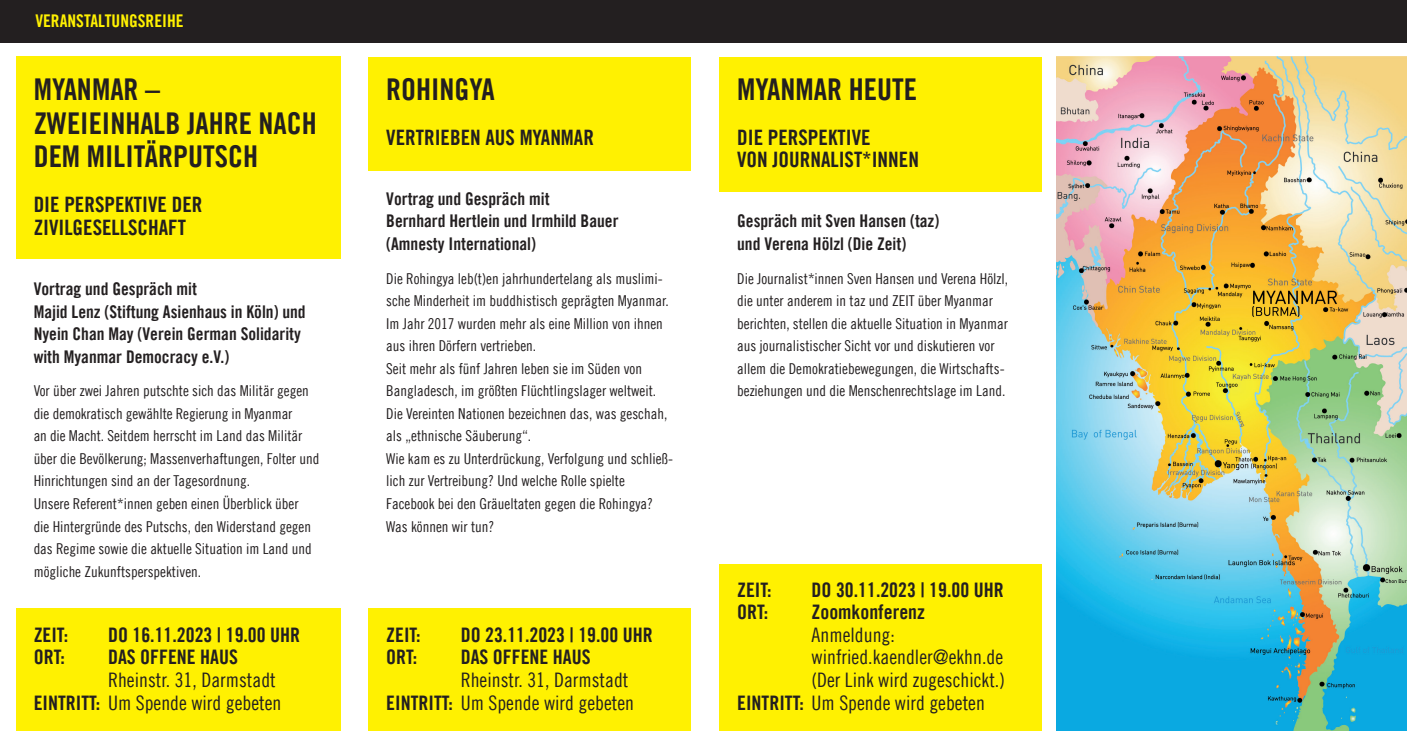
<style>
.page{position:relative;width:1407px;height:745px;background:#fff}
.page>*{position:absolute;margin:0;border:0;box-sizing:border-box;transform-origin:0 0}
.t1{font:30px/33.8px "Amnesty Trade Gothic Bd Cn 20";color:#231f20}
.t2{font:21.25px/22.5px "Amnesty Trade Gothic Bd Cn 20";color:#231f20}
.t3{font:20px/22.5px "Amnesty Trade Gothic Cn 18";color:#231f20;text-align:right}
.t4{font:20px "Amnesty Trade Gothic Bd Cn 20";color:#231f20}
.t5{font:17.5px/22.5px "Amnesty Trade Gothic Bd Cn 20";color:#231f20}
.t6{font:17.5px "Amnesty Trade Gothic Bd Cn 20";color:#fff101}
.t7{font:15px/22.5px "Amnesty Trade Gothic Cn 18";color:#231f20}
.s1{font-family:"Amnesty Trade Gothic Bd Cn 20"}
</style>
<div class="page">
<div style="left:0;top:0;width:1407px;height:43px;background:#231f20"></div>
<div style="left:16px;top:57px;width:324px;height:202px;background:#fff101"></div>
<div style="left:16px;top:608px;width:324px;height:122px;background:#fff101"></div>
<div style="left:369px;top:608px;width:322px;height:122px;background:#fff101"></div>
<div style="left:369px;top:57px;width:322px;height:113px;background:#fff101"></div>
<div style="left:719px;top:563px;width:323px;height:167px;background:#fff101"></div>
<div style="left:719px;top:57px;width:323px;height:134px;background:#fff101"></div>
<img style="left:1056px;top:57px;width:351px;height:673px">
<p class="t6" style="left:35px;top:10px;width:150px">VERANSTALTUNGSREIHE</p>
<h1 class="t1" style="left:34px;top:72px;width:285px">MYANMAR –<br>ZWEIEINHALB JAHRE NACH<br>DEM MILITÄRPUTSCH</h1>
<h2 class="t2" style="left:34px;top:193px;width:170px">DIE PERSPEKTIVE DER<br>ZIVILGESELLSCHAFT</h2>
<p class="t5" style="left:34px;top:277px;width:274px">Vortrag und Gespräch mit<br>Majid Lenz (Stiftung Asienhaus in Köln) und Nyein Chan May (Verein German Solidarity with Myanmar Democracy e.V.)</p>
<p class="t7" style="left:34px;top:379px;width:287px">Vor über zwei Jahren putschte sich das Militär gegen die demokratisch gewählte Regierung in Myanmar<br>an die Macht. Seitdem herrscht im Land das Militär über die Bevölkerung; Massenverhaftungen, Folter und Hinrichtungen sind an der Tagesordnung.<br>Unsere Referent*innen geben einen Überblick über<br>die Hintergründe des Putschs, den Widerstand gegen das Regime sowie die aktuelle Situation im Land und mögliche Zukunftsperspektiven.</p>
<h3 class="t4" style="left:34px;top:622px;width:36px">ZEIT:</h3>
<h3 class="t4" style="left:108px;top:622px;width:194px">DO 16.11.2023 | 19.00 UHR</h3>
<h3 class="t4" style="left:34px;top:644px;width:33px">ORT:</h3>
<h3 class="t4" style="left:108px;top:644px;width:131px">DAS OFFENE HAUS</h3>
<h3 class="t3" style="left:34px;top:668px;width:249px">Rheinstr. 31, Darmstadt<br><span class="s1">EINTRITT:</span> Um Spende wird gebeten</h3>
<h1 class="t1" style="left:386px;top:72px;width:110px">ROHINGYA</h1>
<h2 class="t2" style="left:386px;top:126px;width:209px">VERTRIEBEN AUS MYANMAR</h2>
<p class="t5" style="left:386px;top:187px;width:234px">Vortrag und Gespräch mit<br>Bernhard Hertlein und Irmhild Bauer (Amnesty International)</p>
<p class="t7" style="left:386px;top:267px;width:288px">Die Rohingya leb(t)en jahrhundertelang als muslimi&shy;sche Minderheit im buddhistisch geprägten Myanmar.<br>Im Jahr 2017 wurden mehr als eine Million von ihnen aus ihren Dörfern vertrieben.<br>Seit mehr als fünf Jahren leben sie im Süden von Bangladesch, im größten Flüchtlingslager weltweit.<br>Die Vereinten Nationen bezeichnen das, was geschah, als „ethnische Säuberung“.<br>Wie kam es zu Unterdrückung, Verfolgung und schließ&shy;lich zur Vertreibung? Und welche Rolle spielte Facebook bei den Gräueltaten gegen die Rohingya?<br>Was können wir tun?</p>
<h3 class="t4" style="left:386px;top:622px;width:36px">ZEIT:</h3>
<h3 class="t4" style="left:461px;top:622px;width:194px">DO 23.11.2023 | 19.00 UHR</h3>
<h3 class="t4" style="left:386px;top:644px;width:33px">ORT:</h3>
<h3 class="t4" style="left:461px;top:644px;width:131px">DAS OFFENE HAUS</h3>
<h3 class="t3" style="left:386px;top:668px;width:249px">Rheinstr. 31, Darmstadt<br><span class="s1">EINTRITT:</span> Um Spende wird gebeten</h3>
<h1 class="t1" style="left:737px;top:72px;width:181px">MYANMAR HEUTE</h1>
<h2 class="t2" style="left:737px;top:126px;width:183px">DIE PERSPEKTIVE<br>VON JOURNALIST*INNEN</h2>
<p class="t5" style="left:737px;top:209px;width:204px">Gespräch mit Sven Hansen (taz) und Verena Hölzl (Die Zeit)</p>
<p class="t7" style="left:737px;top:267px;width:272px">Die Journalist*innen Sven Hansen und Verena Hölzl, die unter anderem in taz und ZEIT über Myanmar berichten, stellen die aktuelle Situation in Myanmar aus journalistischer Sicht vor und diskutieren vor allem die Demokratiebewegungen, die Wirtschafts&shy;beziehungen und die Menschenrechtslage im Land.</p>
<h3 class="t4" style="left:737px;top:577px;width:36px">ZEIT:</h3>
<h3 class="t4" style="left:811px;top:577px;width:194px">DO 30.11.2023 | 19.00 UHR</h3>
<h3 class="t4" style="left:737px;top:599px;width:33px">ORT:</h3>
<h3 class="t4" style="left:811px;top:599px;width:115px">Zoomkonferenz</h3>
<h3 class="t3" style="left:811px;top:623px;width:85px">Anmeldung:</h3>
<h3 class="t3" style="left:811px;top:645px;width:193px">winfried.kaendler@ekhn.de</h3>
<h3 class="t3" style="left:811px;top:668px;width:195px">(Der Link wird zugeschickt.)</h3>
<h3 class="t3" style="left:737px;top:690px;width:249px"><span class="s1">EINTRITT:</span> Um Spende wird gebeten</h3>
</div>
